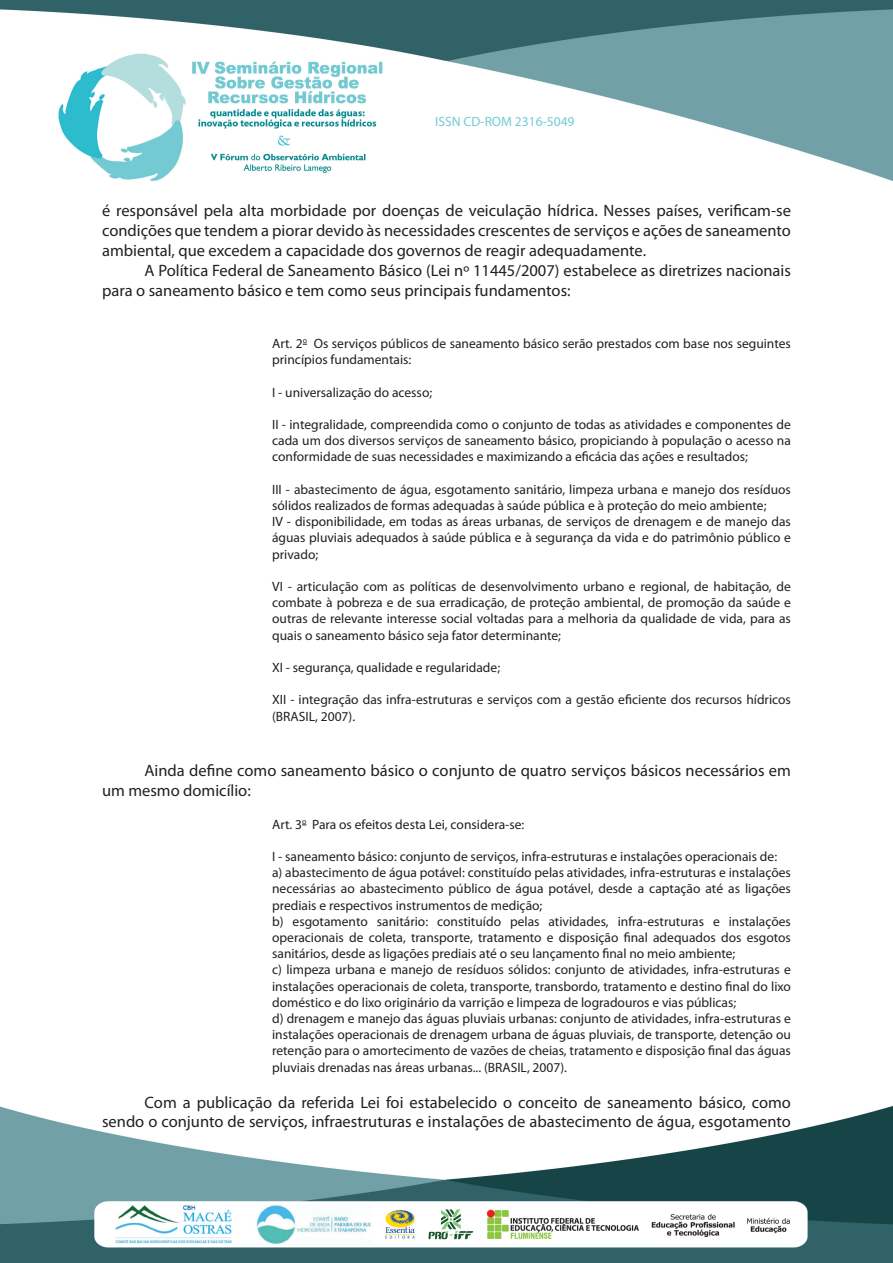
<style>
.page{position:relative;width:893px;height:1263px;background:#fff}
.page>*{position:absolute;margin:0;border:0;box-sizing:border-box;transform-origin:0 0}
.t1{font:16.5px/19.8px "Myriad Pro";color:#231f20}
.t2{font:13.5px/16.2px "Myriad Pro";color:#231f20}
.t3{font:13.5px "Myriad Pro";color:#73cad2}
</style>
<div class="page">
<img style="left:0;top:1106px;width:893px;height:157px">
<img style="left:0;top:0;width:893px;height:181px">
<p class="t3" style="left:435px;top:113px;width:141px">ISSN CD-ROM 2316-5049</p>
<p class="t1" style="left:102px;top:201px;width:690px;text-align:justify">é responsável pela alta morbidade por doenças de veiculação hídrica. Nesses países, verificam-se condições que tendem a piorar devido às necessidades crescentes de serviços e ações de saneamento ambiental, que excedem a capacidade dos governos de reagir adequadamente.</p>
<p class="t1" style="left:102px;top:260px;width:690px;text-indent:43px">A Política Federal de Saneamento Básico (Lei nº 11445/2007) estabelece as diretrizes nacionais para o saneamento básico e tem como seus principais fundamentos:</p>
<p class="t2" style="left:272px;top:335px;width:520px">Art. 2<sup>o</sup> Os serviços públicos de saneamento básico serão prestados com base nos seguintes princípios fundamentais:</p>
<p class="t2" style="left:272px;top:384px;width:162px">I - universalização do acesso;</p>
<p class="t2" style="left:272px;top:416px;width:520px;text-align:justify">II - integralidade, compreendida como o conjunto de todas as atividades e componentes de cada um dos diversos serviços de saneamento básico, propiciando à população o acesso na conformidade de suas necessidades e maximizando a eficácia das ações e resultados;</p>
<p class="t2" style="left:272px;top:481px;width:520px">III - abastecimento de água, esgotamento sanitário, limpeza urbana e manejo dos resíduos sólidos realizados de formas adequadas à saúde pública e à proteção do meio ambiente;<br>IV - disponibilidade, em todas as áreas urbanas, de serviços de drenagem e de manejo das águas pluviais adequados à saúde pública e à segurança da vida e do patrimônio público e privado;</p>
<p class="t2" style="left:272px;top:578px;width:520px;text-align:justify">VI - articulação com as políticas de desenvolvimento urbano e regional, de habitação, de combate à pobreza e de sua erradicação, de proteção ambiental, de promoção da saúde e outras de relevante interesse social voltadas para a melhoria da qualidade de vida, para as quais o saneamento básico seja fator determinante;</p>
<p class="t2" style="left:272px;top:659px;width:229px">XI - segurança, qualidade e regularidade;</p>
<p class="t2" style="left:272px;top:691px;width:520px">XII - integração das infra-estruturas e serviços com a gestão eficiente dos recursos hídricos (BRASIL, 2007).</p>
<p class="t1" style="left:102px;top:761px;width:690px;text-indent:43px">Ainda define como saneamento básico o conjunto de quatro serviços básicos necessários em um mesmo domicílio:</p>
<p class="t2" style="left:272px;top:816px;width:254px">Art. 3<sup>o</sup> Para os efeitos desta Lei, considera-se:</p>
<p class="t2" style="left:272px;top:848px;width:520px">I - saneamento básico: conjunto de serviços, infra-estruturas e instalações operacionais de:<br>a) abastecimento de água potável: constituído pelas atividades, infra-estruturas e instalações necessárias ao abastecimento público de água potável, desde a captação até as ligações prediais e respectivos instrumentos de medição;<br>b) esgotamento sanitário: constituído pelas atividades, infra-estruturas e instalações operacionais de coleta, transporte, tratamento e disposição final adequados dos esgotos sanitários, desde as ligações prediais até o seu lançamento final no meio ambiente;<br>c) limpeza urbana e manejo de resíduos sólidos: conjunto de atividades, infra-estruturas e instalações operacionais de coleta, transporte, transbordo, tratamento e destino final do lixo doméstico e do lixo originário da varrição e limpeza de logradouros e vias públicas;<br>d) drenagem e manejo das águas pluviais urbanas: conjunto de atividades, infra-estruturas e instalações operacionais de drenagem urbana de águas pluviais, de transporte, detenção ou retenção para o amortecimento de vazões de cheias, tratamento e disposição final das águas pluviais drenadas nas áreas urbanas... (BRASIL, 2007).</p>
<p class="t1" style="left:102px;top:1092px;width:690px;text-align:right">Com a publicação da referida Lei foi estabelecido o conceito de saneamento básico, como sendo o conjunto de serviços, infraestruturas e instalações de abastecimento de água, esgotamento</p>
</div>
